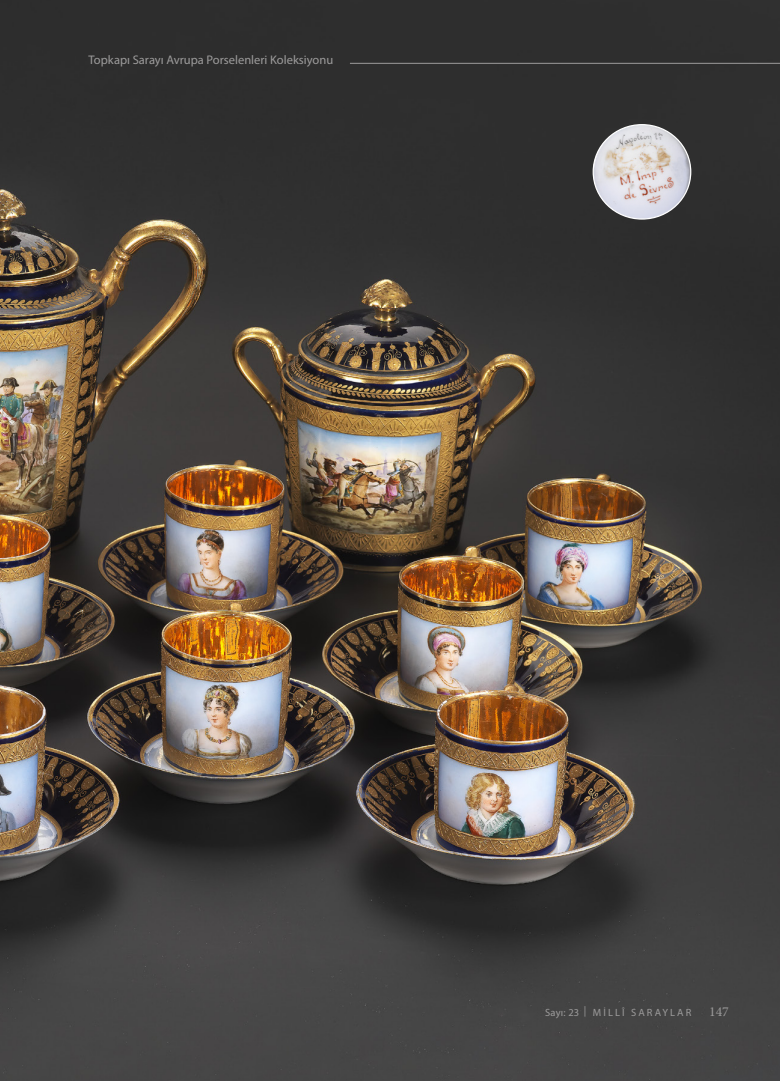
<style>
.page{position:relative;width:780px;height:1081px;background:#fff}
.page>*{position:absolute;margin:0;border:0;box-sizing:border-box;transform-origin:0 0}
.t1{font:13.75px "Minion Pro";color:#9c9b9b}
.t2{font:12.5px "Myriad Pro";color:#9c9b9b}
.t3{font:10.5px "Myriad Pro";letter-spacing:.2em;color:#9c9b9b}
</style>
<div class="page">
<img style="left:0;top:0;width:780px;height:1081px">
<hr style="left:350px;top:63px;width:430px;height:1px;background:#9c9b9b">
<img style="left:593px;top:125px;width:97px;height:94px">
<p class="t2" style="left:89px;top:52px;width:246px">Topkapı Sarayı Avrupa Porselenleri Koleksiyonu</p>
<p class="t3" style="left:545px;top:1006px;width:148px">Sayı: 23 | MİLLÎ SARAYLAR</p>
<p class="t1" style="left:709px;top:1003px;width:21px">147</p>
</div>
